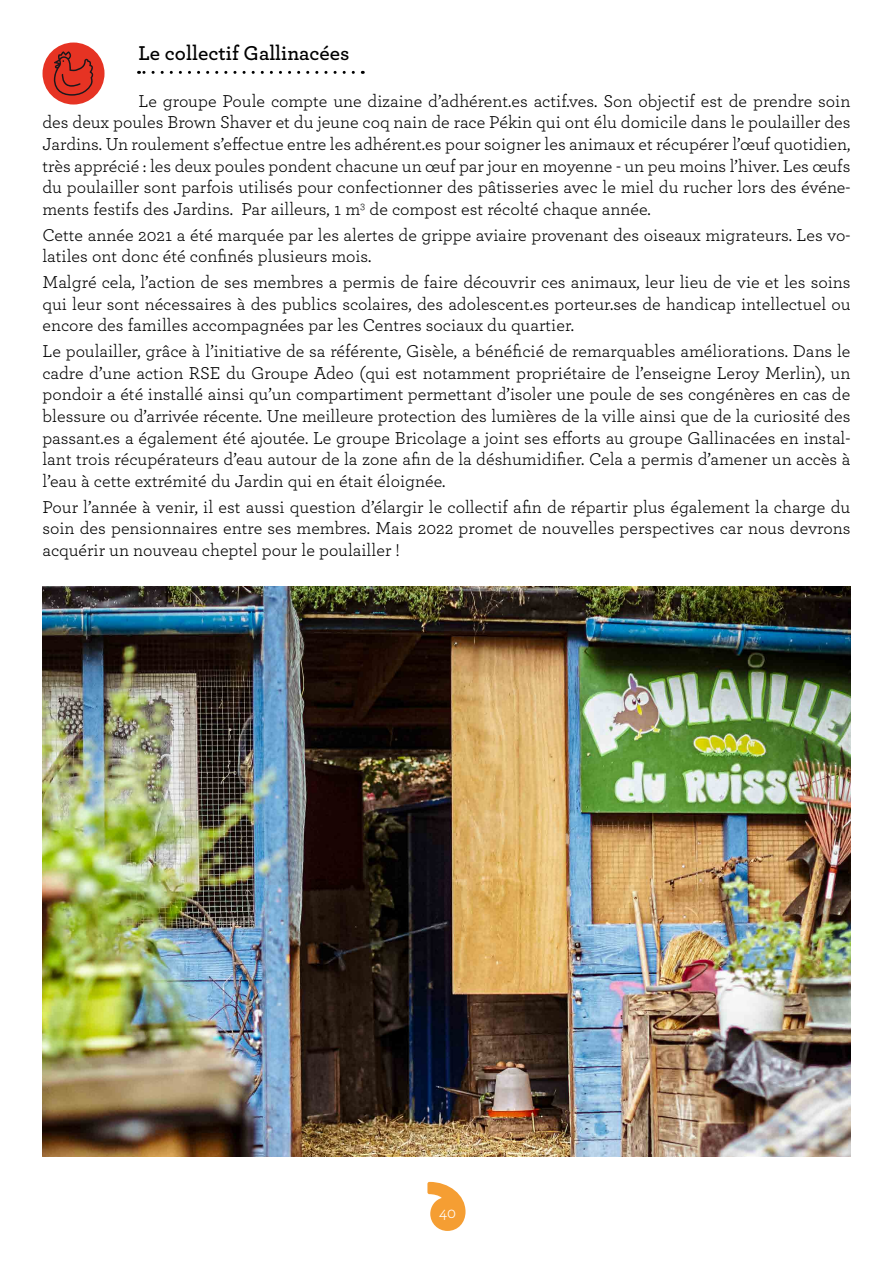
<style>
.page{position:relative;width:893px;height:1263px;background:#fff}
.page>*{position:absolute;margin:0;border:0;box-sizing:border-box;transform-origin:0 0}
.t1{font:600 21px "Archer Pro";color:#000}
.t2{font:18px/21.6px "Archer Pro";color:#000;text-align:justify}
.t3{font:16.5px "Archer Pro";color:#fff}
</style>
<div class="page">
<svg style="left:427px;top:1182px;width:38px;height:49px"></svg>
<div style="left:435px;top:1205px;width:25px;height:13px;background:#f59e33"></div>
<svg style="left:139px;top:71px;width:214px;height:3px"></svg>
<div style="left:43px;top:43px;width:62px;height:62px;background:#e63323;border-radius:50%"></div>
<svg style="left:54px;top:51px;width:39px;height:45px"></svg>
<img style="left:43px;top:587px;width:807px;height:570px">
<p class="t1" style="left:139px;top:37px;width:212px">Le collectif Gallinacées</p>
<p class="t2" style="left:43px;top:89px;width:809px;text-indent:96px">Le groupe Poule compte une dizaine d’adhérent.es actif.ves. Son objectif est de prendre soin des deux poules Brown Shaver et du jeune coq nain de race Pékin qui ont élu domicile dans le poulailler des Jardins. Un roulement s’effectue entre les adhérent.es pour soigner les animaux et récupérer l’œuf quotidien, très apprécié : les deux poules pondent chacune un œuf par jour en moyenne - un peu moins l’hiver. Les œufs du poulailler sont parfois utilisés pour confectionner des pâtisseries avec le miel du rucher lors des événe&shy;ments festifs des Jardins. Par ailleurs, 1 m<sup>3</sup> de compost est récolté chaque année.</p>
<p class="t2" style="left:43px;top:223px;width:809px">Cette année 2021 a été marquée par les alertes de grippe aviaire provenant des oiseaux migrateurs. Les vo&shy;latiles ont donc été confinés plusieurs mois.</p>
<p class="t2" style="left:43px;top:270px;width:809px">Malgré cela, l’action de ses membres a permis de faire découvrir ces animaux, leur lieu de vie et les soins qui leur sont nécessaires à des publics scolaires, des adolescent.es porteur.ses de handicap intellectuel ou encore des familles accompagnées par les Centres sociaux du quartier.</p>
<p class="t2" style="left:43px;top:339px;width:809px">Le poulailler, grâce à l’initiative de sa référente, Gisèle, a bénéficié de remarquables améliorations. Dans le cadre d’une action RSE du Groupe Adeo (qui est notamment propriétaire de l’enseigne Leroy Merlin), un pondoir a été installé ainsi qu’un compartiment permettant d’isoler une poule de ses congénères en cas de blessure ou d’arrivée récente. Une meilleure protection des lumières de la ville ainsi que de la curiosité des passant.es a également été ajoutée. Le groupe Bricolage a joint ses efforts au groupe Gallinacées en instal&shy;lant trois récupérateurs d’eau autour de la zone afin de la déshumidifier. Cela a permis d’amener un accès à l’eau à cette extrémité du Jardin qui en était éloignée.</p>
<p class="t2" style="left:43px;top:495px;width:809px">Pour l’année à venir, il est aussi question d’élargir le collectif afin de répartir plus également la charge du soin des pensionnaires entre ses membres. Mais 2022 promet de nouvelles perspectives car nous devrons acquérir un nouveau cheptel pour le poulailler !</p>
<p class="t3" style="left:439px;top:1201px;width:19px">40</p>
</div>
